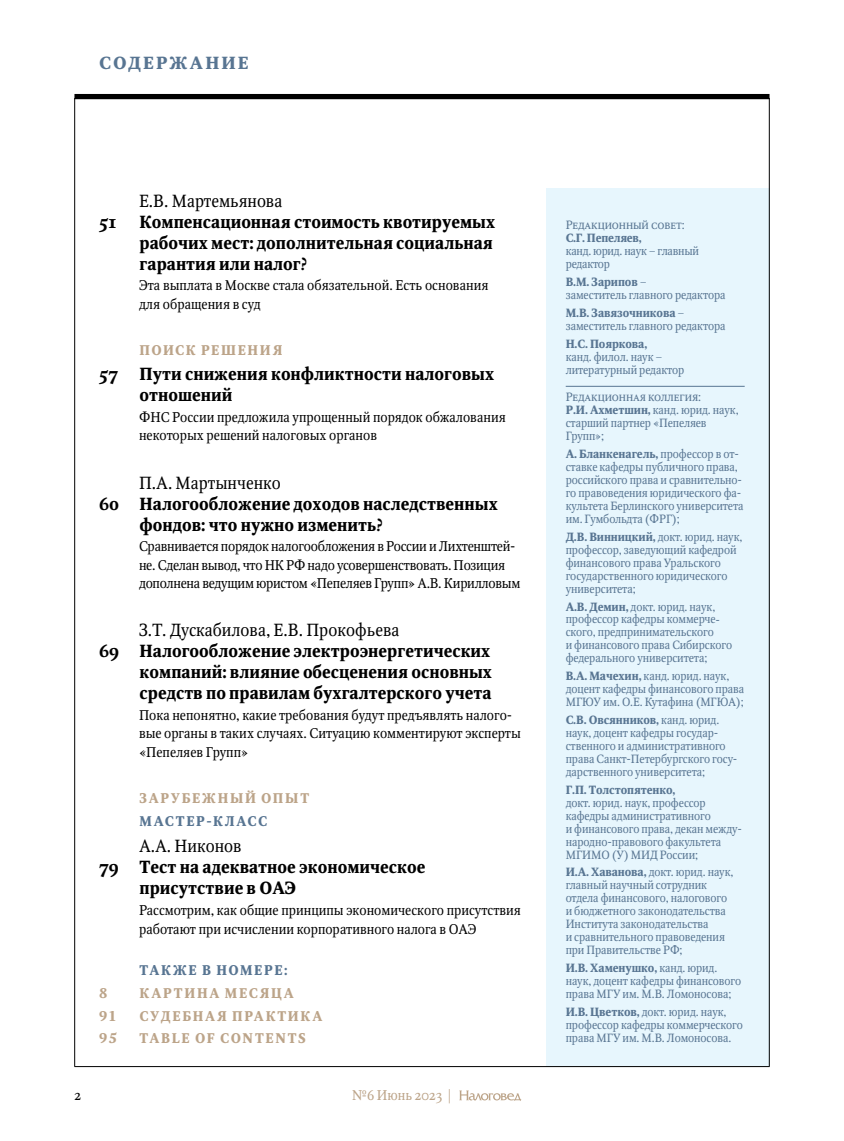
<style>
.page{position:relative;width:844px;height:1141px;background:#fff}
.page>*{position:absolute;margin:0;border:0;box-sizing:border-box;transform-origin:0 0}
.t1{font:700 17.5px/21px "Octava OSC";color:#000;scale:.95 1}
.t2{font:17.5px "Octava OSC";color:#000;scale:.95 1}
.t3{font:700 17.5px "Octava OSC";letter-spacing:.12em;color:#587592}
.t4{font:14px/18.4px "Octava OSC";color:#000;scale:.95 1}
.t5{font:14px/18.4px "Octava OSC";letter-spacing:-.02em;color:#000;scale:.95 1}
.t6{font:700 14px "Octava C";letter-spacing:.13em;color:#bca489;scale:.95 1}
.t7{font:700 14px "Octava C";letter-spacing:.125em;color:#587592;scale:.95 1}
.t8{font:14px "Octava OSC";color:#bca489;scale:.95 1}
.t9{font:11.9px/13px "Octava C";letter-spacing:-.01em;color:#587592;scale:.95 1}
.t10{font:700 11.9px "Octava C";letter-spacing:-.01em;color:#587592;scale:.95 1}
.t11{font:11.9px "Octava SCC";letter-spacing:-.01em;color:#587592;scale:.95 1}
.s1{font-weight:700}
</style>
<div class="page">
<div style="left:546px;top:189px;width:223px;height:878px;background:#e7f6fd"></div>
<svg style="left:459px;top:1090px;width:62px;height:11px"></svg>
<hr style="left:74px;top:98px;width:1px;height:969px;background:#000">
<div style="left:74px;top:94px;width:695px;height:5px;background:#000"></div>
<hr style="left:768px;top:98px;width:1px;height:969px;background:#000">
<hr style="left:74px;top:1066px;width:695px;height:1px;background:#000">
<hr style="left:565px;top:386px;width:179px;height:1px;background:#587592">
<h1 class="t3" style="left:99px;top:53px;width:151px">СОДЕРЖАНИЕ</h1>
<p class="t4" style="left:74px;top:1086px;width:8px">2</p>
<h1 class="t2" style="left:139px;top:191px;width:152px">Е.В. Мартемьянова</h1>
<h1 class="t1" style="left:99px;top:211px;width:20px">51</h1>
<h1 class="t1" style="left:139px;top:211px;width:376px">Компенсационная стоимость квотируемых рабочих мест: дополнительная социальная гарантия или налог?</h1>
<p class="t4" style="left:139px;top:277px;width:369px">Эта выплата в Москве стала обязательной. Есть основания для обращения в суд</p>
<p class="t6" style="left:139px;top:343px;width:152px">ПОИСК РЕШЕНИЯ</p>
<h1 class="t1" style="left:139px;top:364px;width:375px;text-indent:-40px">57 Пути снижения конфликтности налоговых отношений</h1>
<p class="t4" style="left:139px;top:408px;width:387px">ФНС России предложила упрощенный порядок обжалования некоторых решений налоговых органов</p>
<h1 class="t2" style="left:139px;top:473px;width:151px">П.А. Мартынченко</h1>
<h1 class="t1" style="left:139px;top:493px;width:378px;text-indent:-40px">60 Налогообложение доходов наследственных фондов: что нужно изменить?</h1>
<p class="t5" style="left:139px;top:538px;width:403px">Сравнивается порядок налогообложения в России и Лихтенштей&shy;не. Сделан вывод, что НК РФ надо усовершенствовать. Позиция дополнена ведущим юристом «Пепеляев Групп» А.В. Кирилловым</p>
<h1 class="t2" style="left:139px;top:620px;width:275px">З.Т. Дускабилова, Е.В. Прокофьева</h1>
<h1 class="t1" style="left:139px;top:641px;width:372px;text-align:justify;text-indent:-40px">69 Налогообложение электроэнергетических компаний: влияние обесценения основных средств по правилам бухгалтерского учета</h1>
<p class="t4" style="left:139px;top:706px;width:403px">Пока непонятно, какие требования будут предъявлять налого&shy;вые органы в таких случаях. Ситуацию комментируют эксперты «Пепеляев Групп»</p>
<p class="t6" style="left:139px;top:791px;width:180px">ЗАРУБЕЖНЫЙ ОПЫТ</p>
<p class="t7" style="left:139px;top:813px;width:136px">МАСТЕР-КЛАСС</p>
<h1 class="t2" style="left:139px;top:837px;width:109px">А.А. Никонов</h1>
<h1 class="t1" style="left:139px;top:857px;width:302px;text-indent:-40px">79 Тест на адекватное экономическое присутствие в ОАЭ</h1>
<p class="t4" style="left:139px;top:901px;width:403px">Рассмотрим, как общие принципы экономического присутствия работают при исчислении корпоративного налога в ОАЭ</p>
<p class="t7" style="left:139px;top:962px;width:157px">ТАКЖЕ В НОМЕРЕ:</p>
<p class="t6" style="left:99px;top:985px;width:10px">8</p>
<p class="t6" style="left:139px;top:985px;width:164px">КАРТИНА МЕСЯЦА</p>
<p class="t6" style="left:99px;top:1008px;width:20px">91</p>
<p class="t6" style="left:139px;top:1008px;width:194px">СУДЕБНАЯ ПРАКТИКА</p>
<p class="t6" style="left:99px;top:1031px;width:20px">95</p>
<p class="t6" style="left:139px;top:1031px;width:176px">TABLE OF CONTENTS</p>
<p class="t8" style="left:352px;top:1088px;width:106px">№6 Июнь 2023 |</p>
<p class="t11" style="left:565px;top:218px;width:127px">Редакционный совет:</p>
<p class="t10" style="left:565px;top:231px;width:81px">С.Г. Пепеляев,</p>
<p class="t9" style="left:565px;top:245px;width:142px">канд. юрид. наук – главный редактор</p>
<p class="t9" style="left:565px;top:276px;width:170px"><span class="s1">В.М. Зарипов</span> –<br>заместитель главного редактора</p>
<p class="t9" style="left:565px;top:306px;width:170px"><span class="s1">М.В. Завязочникова</span> – заместитель главного редактора</p>
<p class="t10" style="left:565px;top:337px;width:87px">Н.С. Пояркова,</p>
<p class="t9" style="left:565px;top:350px;width:126px">канд. филол. наук – литературный редактор</p>
<p class="t11" style="left:565px;top:391px;width:144px">Редакционная коллегия:</p>
<p class="t9" style="left:565px;top:404px;width:183px"><span class="s1">Р.И. Ахметшин,</span> канд. юрид. наук, старший партнер «Пепеляев<br>Групп»;</p>
<p class="t9" style="left:565px;top:448px;width:189px"><span class="s1">А. Бланкенагель,</span> профессор в от&shy;ставке кафедры публичного права, российского права и сравнительно&shy;го правоведения юридического фа&shy;культета Берлинского университета им. Гумбольдта (ФРГ);</p>
<p class="t9" style="left:565px;top:530px;width:187px"><span class="s1">Д.В. Винницкий,</span> докт. юрид. наук, профессор, заведующий кафедрой финансового права Уральского государственного юридического университета;</p>
<p class="t9" style="left:565px;top:600px;width:177px"><span class="s1">А.В. Демин,</span> докт. юрид. наук, профессор кафедры коммерче&shy;ского, предпринимательского<br>и финансового права Сибирского федерального университета;</p>
<p class="t9" style="left:565px;top:670px;width:189px"><span class="s1">В.А. Мачехин,</span> канд. юрид. наук, доцент кафедры финансового права<br>МГЮУ им. О.Е. Кутафина (МГЮА);</p>
<p class="t9" style="left:565px;top:714px;width:182px"><span class="s1">С.В. Овсянников,</span> канд. юрид. наук, доцент кафедры государ&shy;ственного и административного права Санкт-Петербургского госу&shy;дарственного университета;</p>
<p class="t10" style="left:565px;top:783px;width:117px">Г.П. Толстопятенко,</p>
<p class="t9" style="left:565px;top:796px;width:185px">докт. юрид. наук, профессор кафедры административного<br>и финансового права, декан между&shy;народно-правового факультета<br>МГИМО (У) МИД России;</p>
<p class="t9" style="left:565px;top:866px;width:178px"><span class="s1">И.А. Хаванова,</span> докт. юрид. наук, главный научный сотрудник отдела финансового, налогового и бюджетного законодательства<br>Института законодательства<br>и сравнительного правоведения при Правительстве РФ;</p>
<p class="t9" style="left:565px;top:962px;width:186px"><span class="s1">И.В. Хаменушко,</span> канд. юрид. наук, доцент кафедры финансового права МГУ им. М.В. Ломоносова;</p>
<p class="t9" style="left:565px;top:1005px;width:188px"><span class="s1">И.В. Цветков,</span> докт. юрид. наук, профессор кафедры коммерческого права МГУ им. М.В. Ломоносова.</p>
</div>
